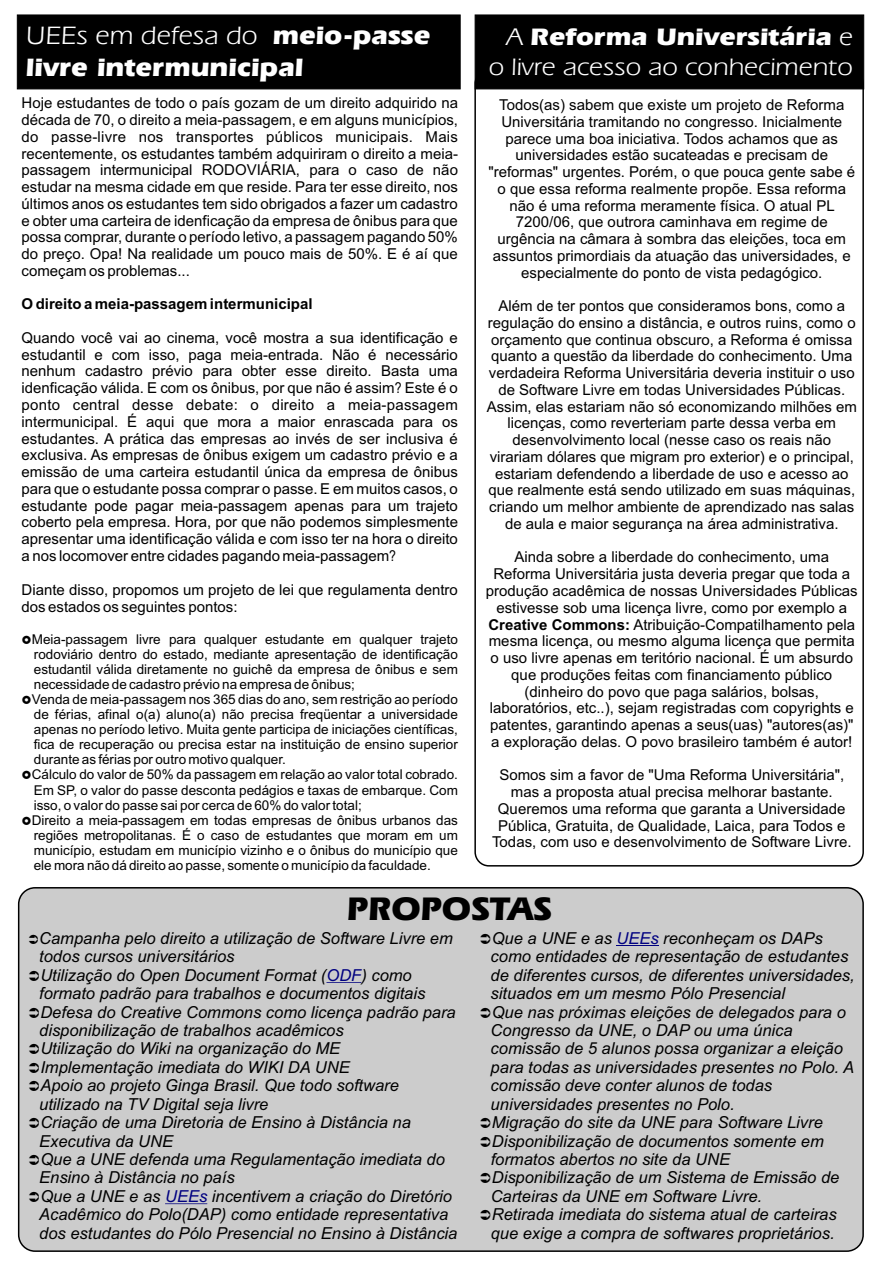
<style>
.page{position:relative;width:893px;height:1263px;background:#fff}
.page>*{position:absolute;margin:0;border:0;box-sizing:border-box;transform-origin:0 0}
.t1{font:700 33.9px "Eras IT Cby BT";color:#000}
.t2{font:700 26.1px/31.8px "Eras IT Cby BT";color:#fff;scale:1.1 1}
.t3{font:24.75px/29.5px "Eras IT Cby BT";color:#fff;text-align:right;scale:1.14 1}
.t4{font:italic 16.5px/18.5px "Arial";color:#000}
.t5{font:15px/16.8px "Arial";color:#000;text-align:center}
.t6{font:700 15px "Arial";color:#000}
.t7{font:13.5px/15.1px "Arial";color:#000}
.s1{font-weight:400}
.s2{font-family:"Arial Narrow"}
.s3{font-weight:700}
.s4{color:#000080}
</style>
<div class="page">
<div style="left:17px;top:15px;width:443px;height:74px;background:#000"></div>
<div style="left:475px;top:15px;width:389px;height:74px;background:#000"></div>
<div style="left:18px;top:887px;width:846px;height:365px;background:#ccc;border:2px solid #000;border-radius:16px"></div>
<hr style="left:326px;top:982px;width:35px;height:1px;background:#000080">
<hr style="left:165px;top:1203px;width:42px;height:1px;background:#000080">
<hr style="left:616px;top:945px;width:43px;height:1px;background:#000080">
<h2 class="t2" style="left:26px;top:22px;width:369px"><span class="s1">UEEs em defesa do</span> meio-passe livre intermunicipal</h2>
<p class="t5" style="left:22px;top:96px;width:438px;text-align:justify">Hoje estudantes de todo o país gozam de um direito adquirido na década de 70, o direito a meia-passagem, e em alguns municípios, do passe-livre nos transportes públicos municipais. Mais recentemente, os estudantes também adquiriram o direito a meia&shy;passagem intermunicipal RODOVIÁRIA, para o caso de não estudar na mesma cidade em que reside. Para ter esse direito, nos últimos anos os estudantes tem sido obrigados a fazer um cadastro e obter uma carteira de idenficação da empresa de ônibus para que possa comprar, durante o período letivo, a passagem pagando 50% do preço. Opa! Na realidade um pouco mais de 50%. E é aí que começam os problemas...</p>
<p class="t6" style="left:22px;top:298px;width:292px">O direito a meia-passagem intermunicipal</p>
<p class="t5" style="left:22px;top:331px;width:438px;text-align:justify">Quando você vai ao cinema, você mostra a sua identificação e estudantil e com isso, paga meia-entrada. Não é necessário nenhum cadastro prévio para obter esse direito. Basta uma idenficação válida. E com os ônibus, por que não é assim<span class="s2">?</span> Este é o ponto central desse debate: o direito a meia-passagem intermunicipal. É aqui que mora a maior enrascada para os estudantes. A prática das empresas ao invés de ser inclusiva é exclusiva. As empresas de ônibus exigem um cadastro prévio e a emissão de uma carteira estudantil única da empresa de ônibus para que o estudante possa comprar o passe. E em muitos casos, o estudante pode pagar meia-passagem apenas para um trajeto coberto pela empresa. Hora, por que não podemos simplesmente apresentar uma identificação válida e com isso ter na hora o direito a nos locomover entre cidades pagando meia-passagem<span class="s2">?</span></p>
<p class="t5" style="left:22px;top:582px;width:438px;text-align:left">Diante disso, propomos um projeto de lei que regulamenta dentro dos estados os seguintes pontos:</p>
<p class="t7" style="left:32px;top:633px;width:428px">Meia-passagem livre para qualquer estudante em qualquer trajeto rodoviário dentro do estado, mediante apresentação de identificação estudantil válida diretamente no guichê da empresa de ônibus e sem necessidade de cadastro prévio na empresa de ônibus;<br>Venda de meia-passagem nos 365 dias do ano, sem restrição ao período de férias, afinal o(a) aluno(a) não precisa freqüentar a universidade apenas no período letivo. Muita gente participa de iniciações científicas, fica de recuperação ou precisa estar na instituição de ensino superior durante as férias por outro motivo qualquer.<br>Cálculo do valor de 50% da passagem em relação ao valor total cobrado.<br>Em SP, o valor do passe desconta pedágios e taxas de embarque. Com isso, o valor do passe sai por cerca de 60% do valor total;<br>Direito a meia-passagem em todas empresas de ônibus urbanos das regiões metropolitanas. É o caso de estudantes que moram em um município, estudam em município vizinho e o ônibus do município que ele mora não dá direito ao passe, somente o município da faculdade.</p>
<h3 class="t3" style="left:489px;top:24px;width:321px">A <span class="s3">Reforma Universitária</span> e o livre acesso ao conhecimento</h3>
<p class="t5" style="left:488px;top:98px;width:368px">Todos(as) sabem que existe um projeto de Reforma Universitária tramitando no congresso. Inicialmente parece uma boa iniciativa. Todos achamos que as universidades estão sucateadas e precisam de "reformas" urgentes. Porém, o que pouca gente sabe é o que essa reforma realmente propõe. Essa reforma não é uma reforma meramente física. O atual PL 7200/06, que outrora caminhava em regime de urgência na câmara à sombra das eleições, toca em assuntos primordiais da atuação das universidades, e especialmente do ponto de vista pedagógico.</p>
<p class="t5" style="left:487px;top:299px;width:372px">Além de ter pontos que consideramos bons, como a regulação do ensino a distância, e outros ruins, como o orçamento que continua obscuro, a Reforma é omissa quanto a questão da liberdade do conhecimento. Uma verdadeira Reforma Universitária deveria instituir o uso de Software Livre em todas Universidades Públicas.<br>Assim, elas estariam não só economizando milhões em licenças, como reverteriam parte dessa verba em desenvolvimento local (nesse caso os reais não virariam dólares que migram pro exterior) e o principal, estariam defendendo a liberdade de uso e acesso ao que realmente está sendo utilizado em suas máquinas, criando um melhor ambiente de aprendizado nas salas de aula e maior segurança na área administrativa.</p>
<p class="t5" style="left:486px;top:550px;width:373px">Ainda sobre a liberdade do conhecimento, uma Reforma Universitária justa deveria pregar que toda a produção acadêmica de nossas Universidades Públicas estivesse sob uma licença livre, como por exemplo a <span class="s3">Creative Commons:</span> Atribuição-Compatilhamento pela mesma licença, ou mesmo alguma licença que permita o uso livre apenas em teritório nacional. É um absurdo que produções feitas com financiamento público (dinheiro do povo que paga salários, bolsas, laboratórios, etc..), sejam registradas com copyrights e patentes, garantindo apenas a seus(uas) "autores(as)" a exploração delas. O povo brasileiro também é autor!</p>
<p class="t5" style="left:492px;top:768px;width:361px">Somos sim a favor de "Uma Reforma Universitária", mas a proposta atual precisa melhorar bastante.<br>Queremos uma reforma que garanta a Universidade Pública, Gratuita, de Qualidade, Laica, para Todos e Todas, com uso e desenvolvimento de Software Livre.</p>
<h1 class="t1" style="left:347px;top:894px;width:206px">PROPOSTAS</h1>
<p class="t4" style="left:39px;top:930px;width:420px">Campanha pelo direito a utilização de Software Livre em todos cursos universitários<br>Utilização do Open Document Format (<span class="s4">ODF</span>) como formato padrão para trabalhos e documentos digitais Defesa do Creative Commons como licença padrão para disponibilização de trabalhos acadêmicos<br>Utilização do Wiki na organização do ME<br>Implementação imediata do WIKI DA UNE<br>Apoio ao projeto Ginga Brasil. Que todo software utilizado na TV Digital seja livre<br>Criação de uma Diretoria de Ensino à Distância na Executiva da UNE<br>Que a UNE defenda uma Regulamentação imediata do Ensino à Distância no país<br>Que a UNE e as <span class="s4">UEEs</span> incentivem a criação do Diretório Acadêmico do Polo(DAP) como entidade representativa dos estudantes do Pólo Presencial no Ensino à Distância</p>
<p class="t4" style="left:491px;top:930px;width:366px">Que a UNE e as <span class="s4">UEEs</span> reconheçam os DAPs como entidades de representação de estudantes de diferentes cursos, de diferentes universidades, situados em um mesmo Pólo Presencial<br>Que nas próximas eleições de delegados para o Congresso da UNE, o DAP ou uma única comissão de 5 alunos possa organizar a eleição para todas as universidades presentes no Polo. A comissão deve conter alunos de todas universidades presentes no Polo.<br>Migração do site da UNE para Software Livre Disponibilização de documentos somente em formatos abertos no site da UNE<br>Disponibilização de um Sistema de Emissão de Carteiras da UNE em Software Livre.<br>Retirada imediata do sistema atual de carteiras que exige a compra de softwares proprietários.</p>
</div>
